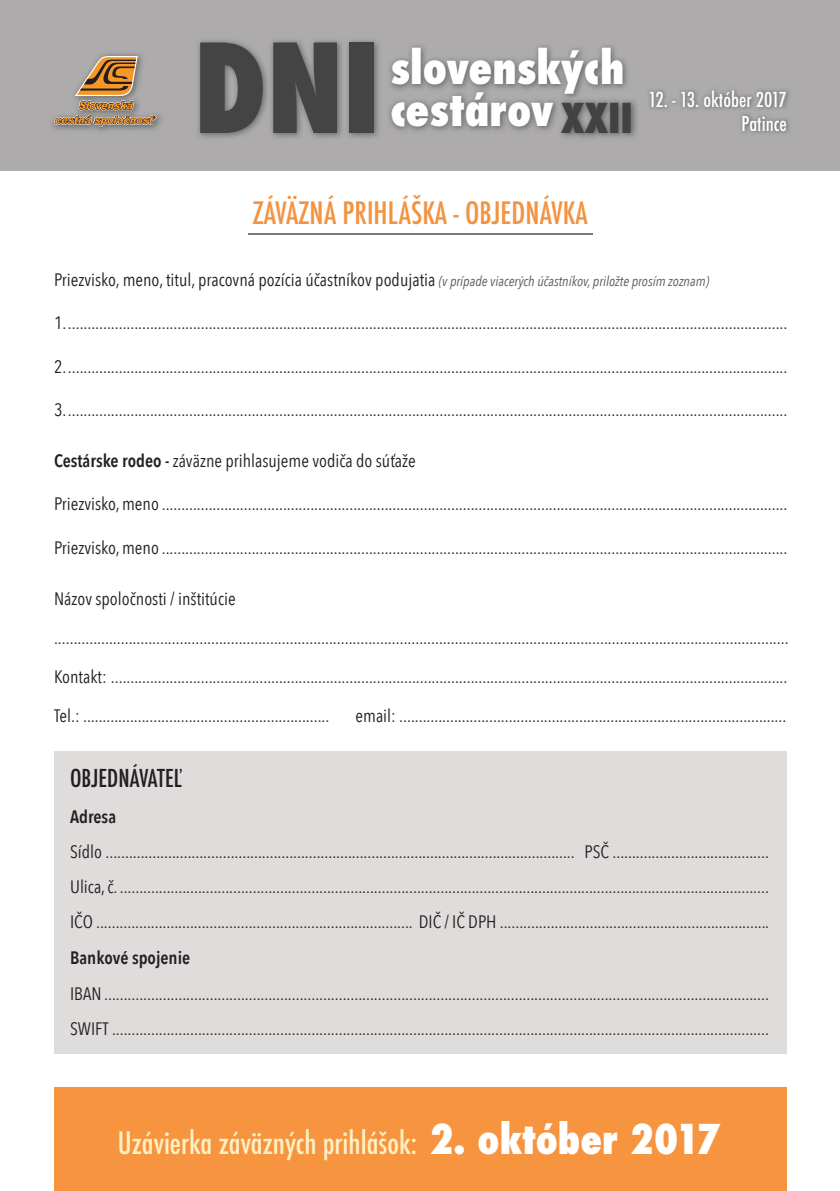
<style>
.page{position:relative;width:840px;height:1191px;background:#fff}
.page>*{position:absolute;margin:0;border:0;box-sizing:border-box;transform-origin:0 0}
.t1{font:800 condensed 120px "Futura";color:#454444}
.t2{font:800 condensed 44px/41.6px "Futura";color:#fff}
.t3{font:500 condensed 30px "Futura";color:#fdf1c4}
.t4{font:500 condensed 30px "Futura";color:#f4933f}
.t5{font:500 condensed 24px "Futura";color:#231f20}
.t6{font:500 condensed 20px/24px "Futura";color:#fff;text-align:right}
.t7{font:18px/39.2px "Avenir Next Condensed";color:#231f20}
.t8{font:600 18px "Avenir Next Condensed";color:#231f20}
.s1{font-style:italic;font-size:14px;color:#585756}
.s2{font-weight:600}
.s3{font-weight:800;font-size:40px;color:#fff}
</style>
<div class="page">
<div style="left:0;top:0;width:839px;height:170px;background:#adabab"></div>
<img style="left:198px;top:40px;width:181px;height:98px">
<svg style="left:54px;top:56px;width:103px;height:71px"></svg>
<img style="left:389px;top:46px;width:238px;height:85px">
<img style="left:562px;top:100px;width:75px;height:38px">
<img style="left:557px;top:98px;width:72px;height:36px">
<img style="left:649px;top:89px;width:140px;height:44px">
<div style="left:54px;top:751px;width:732px;height:302px;background:#dedddc"></div>
<div style="left:54px;top:1087px;width:732px;height:104px;background:#f7943f"></div>
<hr style="left:248px;top:233px;width:344px;height:2px;background:#7b7a78">
<h1 class="t1" style="left:194px;top:7px;width:188px">DNI</h1>
<h2 class="t2" style="left:390px;top:47px;width:244px">slovenských cestárov <sub>XXII</sub></h2>
<p class="t6" style="left:648px;top:87px;width:140px">12. - 13. október 2017<br>Patince</p>
<h3 class="t4" style="left:252px;top:194px;width:336px">ZÁVÄZNÁ PRIHLÁŠKA - OBJEDNÁVKA</h3>
<p class="t7" style="left:54px;top:259px;width:656px">Priezvisko, meno, titul, pracovná pozícia účastníkov podujatia <span class="s1">(v prípade viacerých účastníkov, priložte prosím zoznam)</span></p>
<p class="t7" style="left:54px;top:303px;width:734px">1. ........................................................................................................................................................................................</p>
<p class="t7" style="left:54px;top:346px;width:734px">2. ........................................................................................................................................................................................</p>
<p class="t7" style="left:54px;top:389px;width:734px">3. ........................................................................................................................................................................................</p>
<p class="t7" style="left:54px;top:440px;width:363px"><span class="s2">Cestárske rodeo -</span> záväzne prihlasujeme vodiča do súťaže</p>
<p class="t7" style="left:54px;top:483px;width:734px">Priezvisko, meno ................................................................................................................................................................</p>
<p class="t7" style="left:54px;top:527px;width:734px">Priezvisko, meno ................................................................................................................................................................</p>
<p class="t7" style="left:54px;top:578px;width:735px">Názov spoločnosti / inštitúcie ...........................................................................................................................................................................................<br>Kontakt: .............................................................................................................................................................................<br>Tel.: ...............................................................</p>
<p class="t7" style="left:355px;top:695px;width:432px">email: ...................................................................................................</p>
<h3 class="t5" style="left:70px;top:762px;width:113px">OBJEDNÁVATEĽ</h3>
<p class="t8" style="left:70px;top:801px;width:48px">Adresa</p>
<p class="t7" style="left:70px;top:833px;width:700px;line-height:35.2px;text-align:justify">Sídlo ........................................................................................................................ PSČ ........................................<br>Ulica, č. ......................................................................................................................................................................<br>IČO ................................................................................. DIČ / IČ DPH .....................................................................</p>
<p class="t8" style="left:70px;top:942px;width:122px">Bankové spojenie</p>
<p class="t7" style="left:70px;top:974px;width:700px;line-height:35.2px">IBAN ..........................................................................................................................................................................<br>SWIFT ........................................................................................................................................................................</p>
<h3 class="t3" style="left:118px;top:1123px;width:604px">Uzávierka záväzných prihlášok: <span class="s3">2. október 2017</span></h3>
</div>
